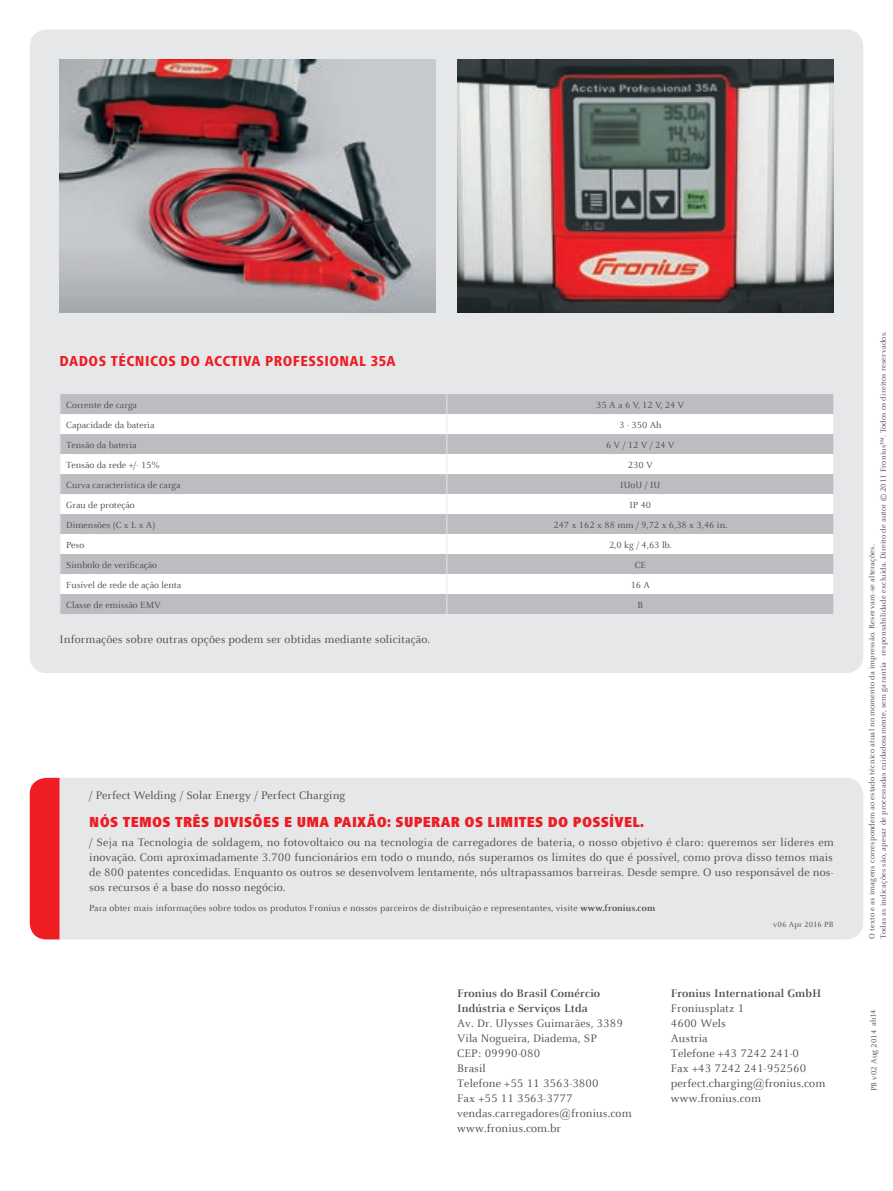
<style>
.page{position:relative;width:893px;height:1191px;background:#fff}
.page>*{position:absolute;margin:0;border:0;box-sizing:border-box;transform-origin:0 0}
.t1{font:900 condensed 15px "Frutiger Next LTW1 G";letter-spacing:.02em;color:#ee1d23}
.t2{font:800 condensed 15px "Frutiger Next LTW1 G";letter-spacing:.03em;color:#ee1d23}
.t3{font:12px/15px "Celeste Offc Pro";letter-spacing:.01em;color:#4b4c4d}
.t4{font:700 12px/15px "Celeste Offc Pro";letter-spacing:.01em;color:#4b4c4d}
.t5{font:9.75px "Celeste Offc Pro";color:#4b4c4d}
.t6{font:8.25px/11.2px "Celeste Offc Pro";letter-spacing:.02em;color:#4b4c4d}
.s1{font-weight:700}
</style>
<div class="page">
<div style="left:30px;top:30px;width:833px;height:643px;background:#e6e7e9;border-radius:17px"></div>
<div style="left:60px;top:778px;width:803px;height:161px;background:#e6e7e9"></div>
<div style="left:30px;top:778px;width:30px;height:161px;background:#ee1d23"></div>
<div style="left:61px;top:394px;width:772px;height:220px;background:#bcbdc0"></div>
<svg style="left:61px;top:414px;width:772px;height:180px;background:#e1e1e3"></svg>
<svg style="left:446px;top:394px;width:1px;height:220px"></svg>
<svg style="left:833px;top:394px;width:1px;height:220px"></svg>
<svg style="left:60px;top:394px;width:1px;height:220px"></svg>
<img style="left:457px;top:60px;width:376px;height:252px">
<img style="left:60px;top:60px;width:376px;height:252px">
<p class="t2" style="left:60px;top:352px;width:338px">DADOS TÉCNICOS DO ACCTIVA PROFESSIONAL 35A</p>
<p class="t5" style="left:66px;top:398px;width:72px">Corrente de carga</p>
<p class="t5" style="left:596px;top:398px;width:90px">35 A a 6 V, 12 V, 24 V</p>
<p class="t5" style="left:66px;top:418px;width:90px">Capacidade da bateria</p>
<p class="t5" style="left:619px;top:418px;width:44px">3 - 350 Ah</p>
<p class="t5" style="left:66px;top:438px;width:72px">Tensão da bateria</p>
<p class="t5" style="left:606px;top:438px;width:70px">6 V / 12 V / 24 V</p>
<p class="t5" style="left:66px;top:458px;width:95px">Tensão da rede +/- 15%</p>
<p class="t5" style="left:628px;top:458px;width:26px">230 V</p>
<p class="t5" style="left:66px;top:478px;width:116px">Curva característica de carga</p>
<p class="t5" style="left:620px;top:478px;width:42px">IUoU / IU</p>
<p class="t5" style="left:66px;top:498px;width:70px">Grau de proteção</p>
<p class="t5" style="left:629px;top:498px;width:23px">IP 40</p>
<p class="t5" style="left:66px;top:518px;width:91px">Dimensões (C x L x A)</p>
<p class="t5" style="left:553px;top:518px;width:175px">247 x 162 x 88 mm / 9,72 x 6,38 x 3,46 in.</p>
<p class="t5" style="left:66px;top:538px;width:19px">Peso</p>
<p class="t5" style="left:609px;top:538px;width:64px">2,0 kg / 4,63 lb.</p>
<p class="t5" style="left:66px;top:558px;width:92px">Símbolo de verificação</p>
<p class="t5" style="left:635px;top:558px;width:13px">CE</p>
<p class="t5" style="left:66px;top:578px;width:117px">Fusível de rede de ação lenta</p>
<p class="t5" style="left:631px;top:578px;width:21px">16 A</p>
<p class="t5" style="left:66px;top:598px;width:96px">Classe de emissão EMV</p>
<p class="t5" style="left:637px;top:598px;width:7px">B</p>
<p class="t3" style="left:60px;top:631px;width:372px">Informações sobre outras opções podem ser obtidas mediante solicitação.</p>
<p class="t3" style="left:89px;top:787px;width:258px">/ Perfect Welding / Solar Energy / Perfect Charging</p>
<p class="t1" style="left:89px;top:813px;width:556px">NÓS TEMOS TRÊS DIVISÕES E UMA PAIXÃO: SUPERAR OS LIMITES DO POSSÍVEL.</p>
<p class="t3" style="left:89px;top:834px;width:746px;text-align:justify">/ Seja na Tecnologia de soldagem, no fotovoltaico ou na tecnologia de carregadores de bateria, o nosso objetivo é claro: queremos ser líderes em inovação. Com aproximadamente 3.700 funcionários em todo o mundo, nós superamos os limites do que é possível, como prova disso temos mais de 800 patentes concedidas. Enquanto os outros se desenvolvem lentamente, nós ultrapassamos barreiras. Desde sempre. O uso responsável de nos&shy;sos recursos é a base do nosso negócio.</p>
<p class="t5" style="left:89px;top:902px;width:568px">Para obter mais informações sobre todos os produtos Fronius e nossos parceiros de distribuição e representantes, visite <span class="s1">www.fronius.com</span></p>
<p class="t6" style="left:773px;top:919px;width:62px">v06 Apr 2016 PB</p>
<p class="t6" style="left:866px;top:938px;width:609px;rotate:-90deg">O texto e as imagens correspondem ao estado técnico atual no momento da impressão. Reservam-se alterações.<br>Todas as indicações são, apesar de processadas cuidadosamente, sem garantia - responsabilidade excluída. Direito de autor © 2011 Fronius™. Todos os direitos reservados.</p>
<p class="t4" style="left:457px;top:985px;width:145px">Fronius do Brasil Comércio<br>Indústria e Serviços Ltda</p>
<p class="t3" style="left:457px;top:1015px;width:176px">Av. Dr. Ulysses Guimarães, 3389<br>Vila Nogueira, Diadema, SP<br>CEP: 09990-080<br>Brasil<br>Telefone +55 11 3563-3800<br>Fax +55 11 3563-3777 vendas.carregadores@fronius.com www.fronius.com.br</p>
<p class="t6" style="left:868px;top:1091px;width:63px;rotate:-90deg">PB v02 Aug 2014</p>
<p class="t4" style="left:671px;top:985px;width:152px">Fronius International GmbH</p>
<p class="t3" style="left:671px;top:1000px;width:156px">Froniusplatz 1<br>4600 Wels<br>Austria<br>Telefone +43 7242 241-0<br>Fax +43 7242 241-952560 perfect.charging@fronius.com www.fronius.com</p>
<p class="t6" style="left:868px;top:1026px;width:18px;rotate:-90deg">ab14</p>
</div>
